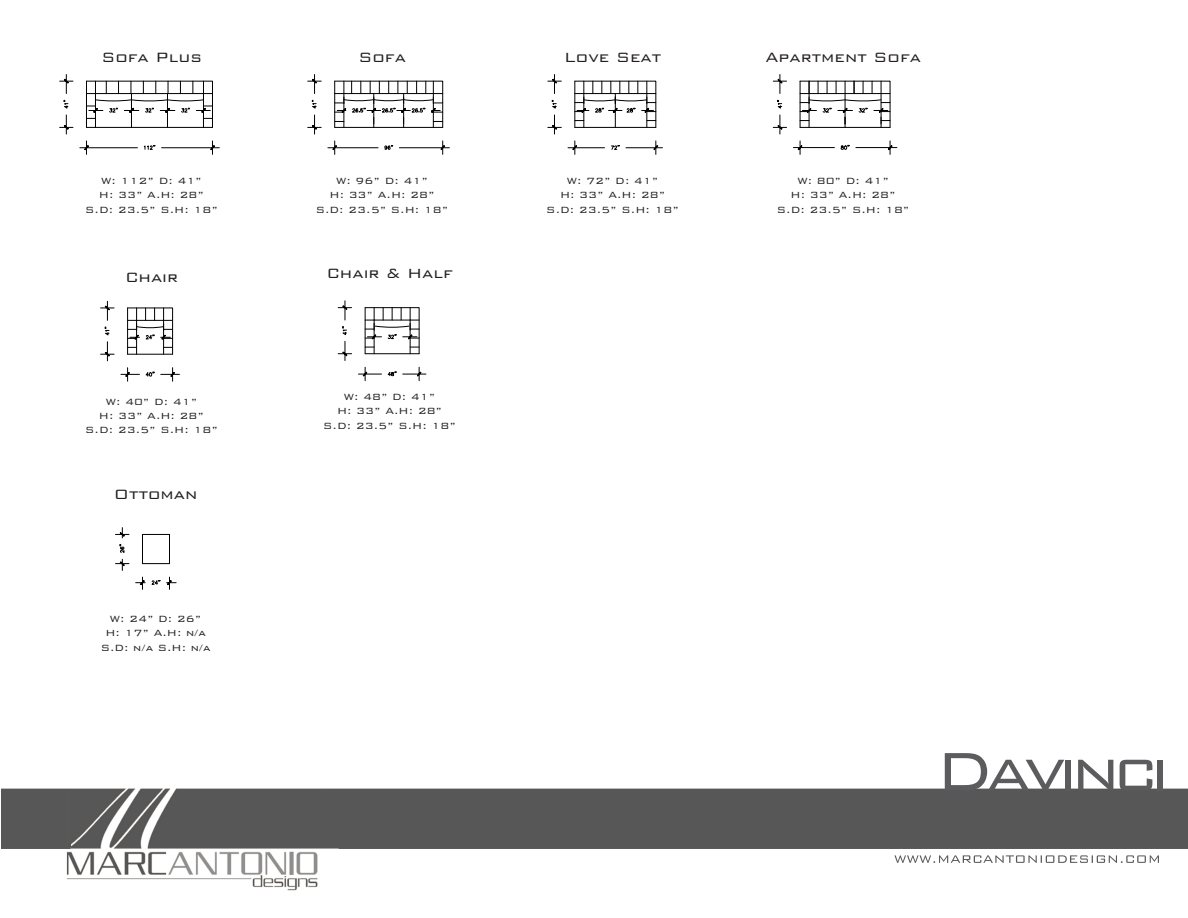
<style>
.page{position:relative;width:1188px;height:918px;background:#fff}
.page>*{position:absolute;margin:0;border:0;box-sizing:border-box;transform-origin:0 0}
.t1{font:300 72px "Bank Gothic BT";letter-spacing:-.1em;color:#5c5c5f}
.t2{font:300 18px "Bank Gothic BT";color:#231f20}
.t3{font:300 12px "Bank Gothic BT";color:#231f20}
</style>
<div class="page">
<img style="left:2px;top:788px;width:1186px;height:103px">
<svg style="left:64px;top:100px;width:4px;height:9px"></svg>
<svg style="left:60px;top:74px;width:13px;height:20px"></svg>
<svg style="left:60px;top:115px;width:13px;height:19px"></svg>
<hr style="left:80px;top:147px;width:57px;height:1px;background:#000">
<hr style="left:162px;top:147px;width:57px;height:1px;background:#000">
<svg style="left:144px;top:145px;width:11px;height:5px"></svg>
<svg style="left:83px;top:141px;width:6px;height:13px"></svg>
<svg style="left:210px;top:141px;width:6px;height:13px"></svg>
<hr style="left:334px;top:81px;width:1px;height:46px;background:#000">
<svg style="left:312px;top:100px;width:4px;height:8px"></svg>
<svg style="left:308px;top:74px;width:13px;height:20px"></svg>
<svg style="left:308px;top:115px;width:13px;height:19px"></svg>
<hr style="left:328px;top:147px;width:50px;height:1px;background:#000">
<hr style="left:399px;top:147px;width:50px;height:1px;background:#000">
<svg style="left:385px;top:145px;width:8px;height:5px"></svg>
<svg style="left:331px;top:141px;width:6px;height:13px"></svg>
<svg style="left:441px;top:141px;width:5px;height:13px"></svg>
<svg style="left:86px;top:81px;width:127px;height:47px"></svg>
<svg style="left:335px;top:81px;width:108px;height:47px"></svg>
<svg style="left:552px;top:100px;width:4px;height:8px"></svg>
<svg style="left:548px;top:74px;width:13px;height:20px"></svg>
<svg style="left:548px;top:115px;width:13px;height:19px"></svg>
<hr style="left:568px;top:147px;width:37px;height:1px;background:#000">
<hr style="left:626px;top:147px;width:36px;height:1px;background:#000">
<svg style="left:611px;top:145px;width:8px;height:5px"></svg>
<svg style="left:571px;top:141px;width:6px;height:13px"></svg>
<svg style="left:654px;top:141px;width:6px;height:13px"></svg>
<svg style="left:575px;top:81px;width:81px;height:47px"></svg>
<svg style="left:777px;top:100px;width:5px;height:9px"></svg>
<svg style="left:773px;top:74px;width:14px;height:20px"></svg>
<svg style="left:773px;top:115px;width:14px;height:19px"></svg>
<hr style="left:793px;top:147px;width:41px;height:1px;background:#000">
<hr style="left:856px;top:147px;width:41px;height:1px;background:#000">
<svg style="left:841px;top:145px;width:8px;height:5px"></svg>
<svg style="left:796px;top:141px;width:6px;height:13px"></svg>
<svg style="left:888px;top:141px;width:6px;height:13px"></svg>
<svg style="left:800px;top:81px;width:90px;height:47px"></svg>
<hr style="left:128px;top:354px;width:45px;height:1px;background:#000">
<svg style="left:105px;top:327px;width:4px;height:8px"></svg>
<svg style="left:101px;top:301px;width:13px;height:19px"></svg>
<svg style="left:101px;top:342px;width:13px;height:19px"></svg>
<svg style="left:146px;top:372px;width:8px;height:4px"></svg>
<svg style="left:121px;top:368px;width:18px;height:13px"></svg>
<svg style="left:161px;top:368px;width:18px;height:13px"></svg>
<svg style="left:127px;top:308px;width:46px;height:46px"></svg>
<svg style="left:342px;top:326px;width:5px;height:9px"></svg>
<svg style="left:338px;top:301px;width:14px;height:19px"></svg>
<svg style="left:338px;top:341px;width:14px;height:20px"></svg>
<svg style="left:388px;top:371px;width:8px;height:5px"></svg>
<svg style="left:358px;top:367px;width:24px;height:14px"></svg>
<svg style="left:403px;top:367px;width:23px;height:14px"></svg>
<svg style="left:365px;top:307px;width:54px;height:47px"></svg>
<svg style="left:142px;top:534px;width:28px;height:30px"></svg>
<svg style="left:120px;top:545px;width:4px;height:8px"></svg>
<svg style="left:115px;top:528px;width:14px;height:10px"></svg>
<svg style="left:115px;top:559px;width:14px;height:11px"></svg>
<svg style="left:152px;top:580px;width:8px;height:4px"></svg>
<svg style="left:136px;top:577px;width:9px;height:12px"></svg>
<svg style="left:167px;top:577px;width:9px;height:12px"></svg>
<p class="t2" style="left:101px;top:47px;width:102px">Sofa Plus</p>
<p class="t3" style="left:101px;top:175px;width:102px">W: 112” D: 41”</p>
<p class="t3" style="left:99px;top:189px;width:107px">H: 33” A.H: 28”</p>
<p class="t3" style="left:85px;top:203px;width:134px">S.D: 23.5” S.H: 18”</p>
<p class="t2" style="left:125px;top:268px;width:55px">Chair</p>
<p class="t3" style="left:106px;top:395px;width:93px">W: 40” D: 41”</p>
<p class="t3" style="left:99px;top:409px;width:107px">H: 33” A.H: 28”</p>
<p class="t3" style="left:85px;top:424px;width:134px">S.D: 23.5” S.H: 18”</p>
<p class="t2" style="left:114px;top:485px;width:85px">Ottoman</p>
<p class="t3" style="left:110px;top:612px;width:93px">W: 24” D: 26”</p>
<p class="t3" style="left:105px;top:627px;width:102px">H: 17” A.H: n/a</p>
<p class="t3" style="left:101px;top:641px;width:111px">S.D: n/a S.H: n/a</p>
<p class="t2" style="left:358px;top:47px;width:49px">Sofa</p>
<p class="t3" style="left:336px;top:175px;width:93px">W: 96” D: 41”</p>
<p class="t3" style="left:330px;top:189px;width:107px">H: 33” A.H: 28”</p>
<p class="t3" style="left:316px;top:203px;width:134px">S.D: 23.5” S.H: 18”</p>
<p class="t2" style="left:326px;top:263px;width:128px">Chair &amp; Half</p>
<p class="t3" style="left:344px;top:391px;width:93px">W: 48” D: 41”</p>
<p class="t3" style="left:337px;top:405px;width:107px">H: 33” A.H: 28”</p>
<p class="t3" style="left:323px;top:419px;width:134px">S.D: 23.5” S.H: 18”</p>
<p class="t2" style="left:564px;top:47px;width:99px">Love Seat</p>
<p class="t3" style="left:567px;top:175px;width:93px">W: 72” D: 41”</p>
<p class="t3" style="left:560px;top:189px;width:107px">H: 33” A.H: 28”</p>
<p class="t3" style="left:546px;top:203px;width:134px">S.D: 23.5” S.H: 18”</p>
<p class="t2" style="left:765px;top:47px;width:157px">Apartment Sofa</p>
<p class="t3" style="left:797px;top:175px;width:93px">W: 80” D: 41”</p>
<p class="t3" style="left:791px;top:189px;width:107px">H: 33” A.H: 28”</p>
<p class="t3" style="left:777px;top:203px;width:134px">S.D: 23.5” S.H: 18”</p>
<p class="t1" style="left:796px;top:729px;width:340px">Caledonia</p>
<p class="t1" style="left:935px;top:733px;width:236px">Davinci</p>
</div>
